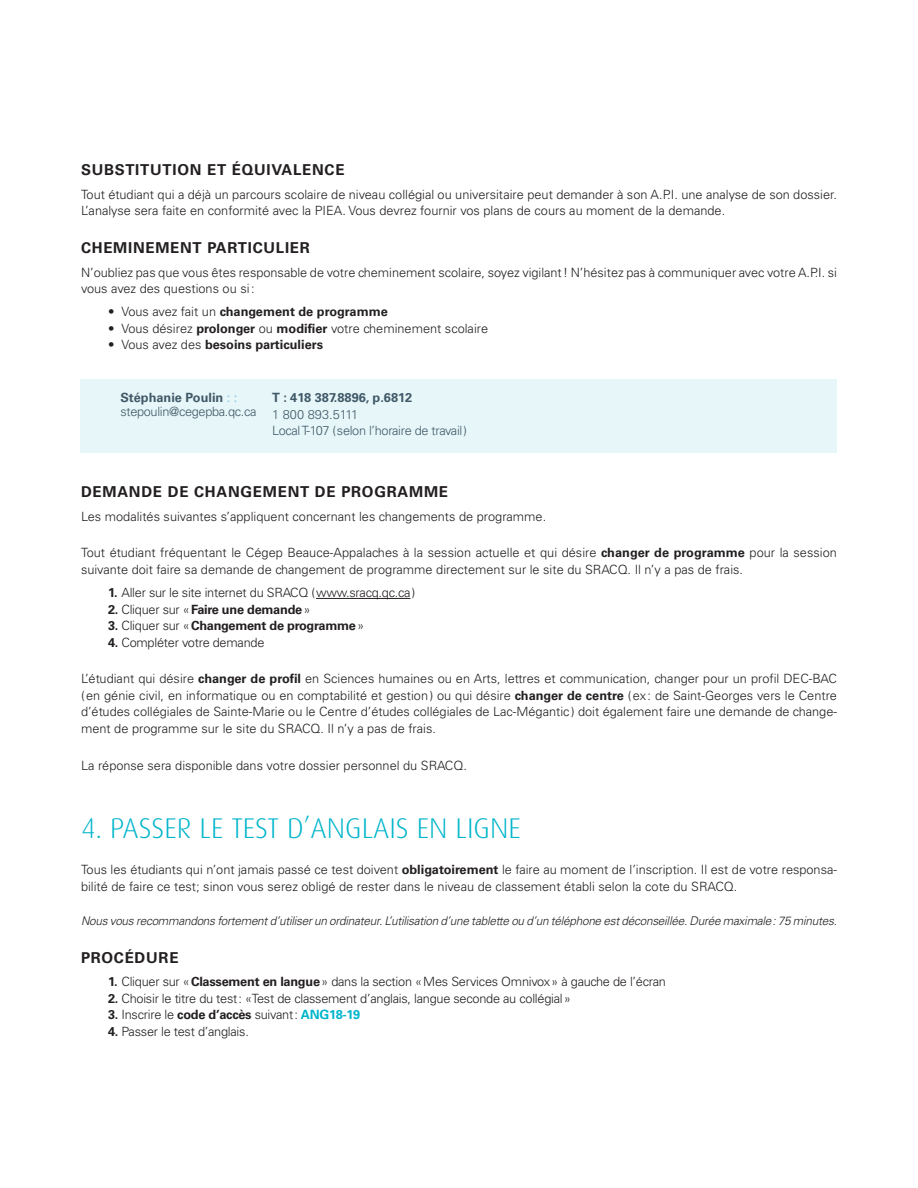
<style>
.page{position:relative;width:918px;height:1188px;background:#fff}
.page>*{position:absolute;margin:0;border:0;box-sizing:border-box;transform-origin:0 0}
.Titre{font:300 28.5px "Dax";color:#00b5cb}
.sous-titre{font:700 15px "Univers";letter-spacing:.05em;color:#231f20}
.texte_courant{font:300 12.75px/16.5px "Univers";color:#231f20}
.texte_courant-2{font:300 12.75px "Univers";letter-spacing:-.02em;color:#231f20}
.t1{font:700 12.75px "Univers";color:#231f20}
.t2{font:700 12.75px "Univers";letter-spacing:-.02em;color:#231f20}
.t3{font:300 12.75px "Univers";letter-spacing:-.025em;color:#405968}
.t4{font:700 12.75px "Univers";color:#405968}
.t5{font:300 12.75px "Univers";color:#405968}
.Notes{font:italic 300 12px "Univers";letter-spacing:-.02em;color:#231f20}
.s1{font-weight:300}
.s2{font-weight:700}
.s3{font-weight:400;color:#87cbe1}
.s4{font-weight:700;color:#00b5cb}
</style>
<div class="page">
<div style="left:81px;top:379px;width:756px;height:74px;background:#e7f6f8"></div>
<hr style="left:316px;top:598px;width:94px;height:1px;background:#231f20">
<p class="sous-titre" style="left:81px;top:161px;width:265px">SUBSTITUTION ET ÉQUIVALENCE</p>
<p class="texte_courant" style="left:81px;top:186px;width:758px">Tout étudiant qui a déjà un parcours scolaire de niveau collégial ou universitaire peut demander à son A.P.I. une analyse de son dossier.<br>L’analyse sera faite en conformité avec la PIEA. Vous devrez fournir vos plans de cours au moment de la demande.</p>
<p class="sous-titre" style="left:81px;top:239px;width:230px">CHEMINEMENT PARTICULIER</p>
<p class="texte_courant" style="left:81px;top:264px;width:758px">N’oubliez pas que vous êtes responsable de votre cheminement scolaire, soyez vigilant! N’hésitez pas à communiquer avec votre A.P.I. si vous avez des questions ou si:</p>
<p class="t1" style="left:108px;top:304px;width:281px"><span class="s1">• Vous avez fait un</span> changement de programme</p>
<p class="texte_courant" style="left:108px;top:320px;width:382px">• Vous désirez <span class="s2">prolonger</span> ou <span class="s2">modifier</span> votre cheminement scolaire</p>
<p class="t1" style="left:108px;top:337px;width:217px"><span class="s1">• Vous avez des</span> besoins particuliers</p>
<p class="t4" style="left:120px;top:390px;width:119px">Stéphanie Poulin <span class="s3">: :</span></p>
<p class="t3" style="left:120px;top:404px;width:138px">stepoulin@cegepba.qc.ca</p>
<p class="t4" style="left:272px;top:390px;width:142px">T : 418 387.8896, p.6812</p>
<p class="t5" style="left:272px;top:407px;width:87px">1 800 893.5111</p>
<p class="t3" style="left:272px;top:423px;width:196px">Local T-107 (selon l’horaire de travail)</p>
<p class="sous-titre" style="left:81px;top:483px;width:369px">DEMANDE DE CHANGEMENT DE PROGRAMME</p>
<p class="texte_courant" style="left:81px;top:508px;width:467px">Les modalités suivantes s’appliquent concernant les changements de programme.</p>
<p class="texte_courant" style="left:81px;top:545px;width:758px">Tout étudiant fréquentant le Cégep Beauce-Appalaches à la session actuelle et qui désire <span class="s2">changer de programme</span> pour la session suivante doit faire sa demande de changement de programme directement sur le site du SRACQ. Il n’y a pas de frais.</p>
<p class="texte_courant-2" style="left:108px;top:585px;width:309px"><span class="s2">1.</span> Aller sur le site internet du SRACQ (www.sracq.qc.ca)</p>
<p class="t2" style="left:108px;top:602px;width:204px">2. <span class="s1">Cliquer sur «</span>Faire une demande<span class="s1">»</span></p>
<p class="t2" style="left:108px;top:618px;width:258px">3. <span class="s1">Cliquer sur «</span>Changement de programme<span class="s1">»</span></p>
<p class="texte_courant-2" style="left:108px;top:634px;width:158px"><span class="s2">4.</span> Compléter votre demande</p>
<p class="texte_courant" style="left:81px;top:671px;width:758px;text-align:justify">L’étudiant qui désire <span class="s2">changer de profil</span> en Sciences humaines ou en Arts, lettres et communication, changer pour un profil DEC-BAC (en génie civil, en informatique ou en comptabilité et gestion) ou qui désire <span class="s2">changer de centre</span> (ex: de Saint-Georges vers le Centre d’études collégiales de Sainte-Marie ou le Centre d’études collégiales de Lac-Mégantic ) doit également faire une demande de change&shy;ment de programme sur le site du SRACQ. Il n’y a pas de frais.</p>
<p class="texte_courant" style="left:81px;top:757px;width:387px">La réponse sera disponible dans votre dossier personnel du SRACQ.</p>
<p class="Titre" style="left:81px;top:812px;width:441px">4. PASSER LE TEST D’ANGLAIS EN LIGNE</p>
<p class="texte_courant" style="left:81px;top:862px;width:757px">Tous les étudiants qui n’ont jamais passé ce test doivent <span class="s2">obligatoirement</span> le faire au moment de l’inscription. Il est de votre responsa&shy;bilité de faire ce test; sinon vous serez obligé de rester dans le niveau de classement établi selon la cote du SRACQ.</p>
<p class="Notes" style="left:81px;top:913px;width:758px">Nous vous recommandons fortement d’utiliser un ordinateur. L’utilisation d’une tablette ou d’un téléphone est déconseillée. Durée maximale: 75 minutes.</p>
<p class="sous-titre" style="left:81px;top:949px;width:99px">PROCÉDURE</p>
<p class="texte_courant-2" style="left:108px;top:974px;width:560px"><span class="s2">1.</span> Cliquer sur «<span class="s2">Classement en langue</span>» dans la section «Mes Services Omnivox» à gauche de l’écran</p>
<p class="texte_courant-2" style="left:108px;top:990px;width:464px"><span class="s2">2.</span> Choisir le titre du test: «Test de classement d’anglais, langue seconde au collégial»</p>
<p class="texte_courant-2" style="left:108px;top:1007px;width:254px"><span class="s2">3.</span> Inscrire le <span class="s2">code d’accès</span> suivant: <span class="s4">ANG18-19</span></p>
<p class="texte_courant-2" style="left:108px;top:1023px;width:142px"><span class="s2">4.</span> Passer le test d’anglais.</p>
</div>
